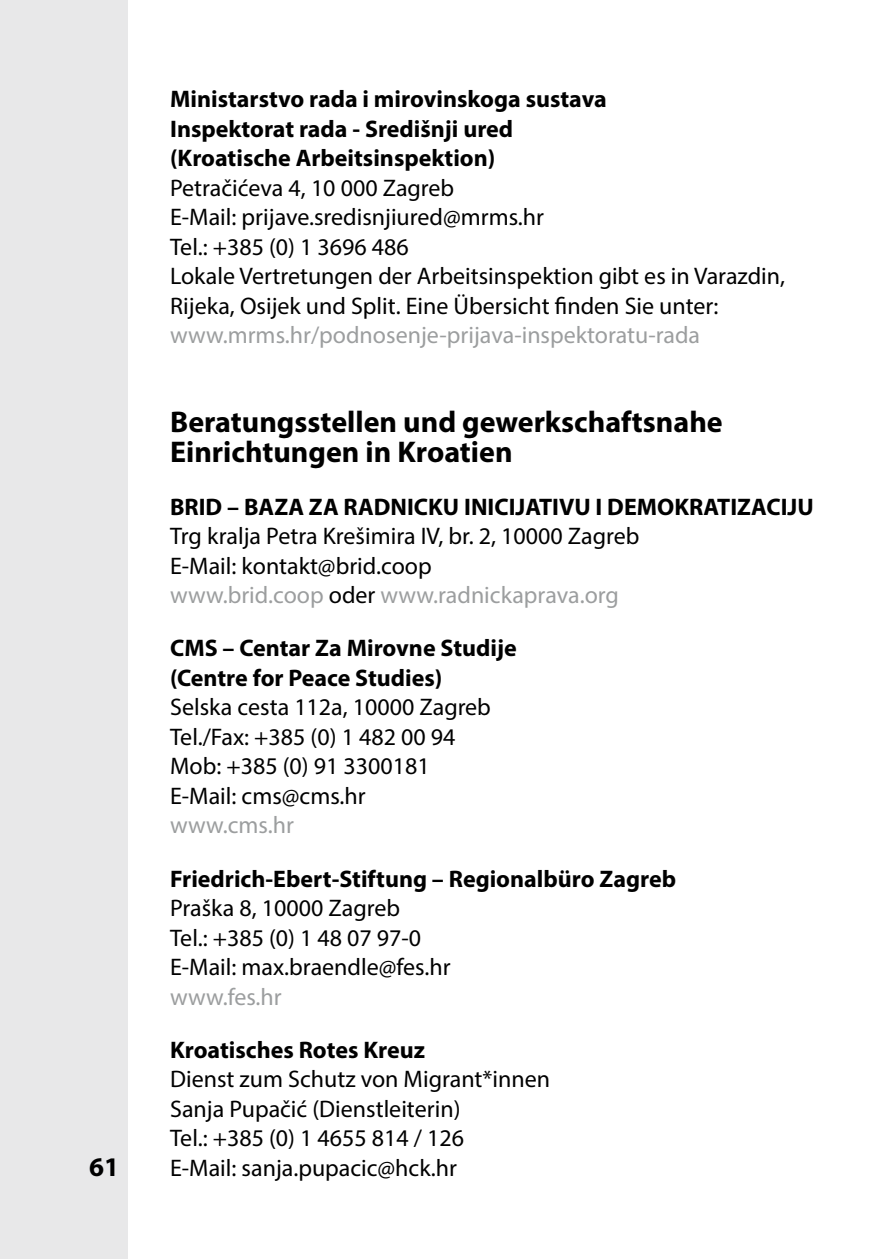
<style>
.page{position:relative;width:893px;height:1259px;background:#fff}
.page>*{position:absolute;margin:0;border:0;box-sizing:border-box;transform-origin:0 0}
.t1{font:700 30px/29.4px "Myriad Pro";color:#000}
.t2{font:700 27px "Myriad Pro";color:#000}
.t3{font:24px/29.4px "Myriad Pro";color:#000}
.t4{font:700 24px/29.4px "Myriad Pro";color:#000}
.t5{font:24px "Myriad Pro";color:#9c9e9f}
.s1{color:#9c9e9f}
</style>
<div class="page">
<div style="left:0;top:0;width:128px;height:1259px;background:#e8e8e9"></div>
<p class="t2" style="left:89px;top:1149px;width:31px">61</p>
<p class="t4" style="left:170px;top:83px;width:438px">Ministarstvo rada i mirovinskoga sustava<br>Inspektorat rada - Središnji ured (Kroatische Arbeitsinspektion)</p>
<p class="t3" style="left:170px;top:172px;width:616px">Petračićeva 4, 10 000 Zagreb<br>E-Mail: prijave.sredisnjiured@mrms.hr<br>Tel.: +385 (0) 1 3696 486<br>Lokale Vertretungen der Arbeitsinspektion gibt es in Varazdin, Rijeka, Osijek und Split. Eine Übersicht finden Sie unter:</p>
<p class="t5" style="left:170px;top:320px;width:532px">www.mrms.hr/podnosenje-prijava-inspektoratu-rada</p>
<p class="t1" style="left:170px;top:406px;width:554px">Beratungsstellen und gewerkschaftsnahe<br>Einrichtungen in Kroatien</p>
<p class="t4" style="left:170px;top:491px;width:645px">BRID – BAZA ZA RADNICKU INICIJATIVU I DEMOKRATIZACIJU</p>
<p class="t3" style="left:170px;top:521px;width:471px">Trg kralja Petra Krešimira IV, br. 2, 10000 Zagreb<br>E-Mail: kontakt@brid.coop<br><span class="s1">www.brid.coop</span> oder <span class="s1">www.radnickaprava.org</span></p>
<p class="t4" style="left:170px;top:632px;width:348px">CMS – Centar Za Mirovne Studije (Centre for Peace Studies)</p>
<p class="t3" style="left:170px;top:692px;width:322px">Selska cesta 112a, 10000 Zagreb<br>Tel./Fax: +385 (0) 1 482 00 94<br>Mob: +385 (0) 91 3300181<br>E-Mail: cms@cms.hr</p>
<p class="t5" style="left:170px;top:810px;width:125px">www.cms.hr</p>
<p class="t4" style="left:170px;top:863px;width:507px">Friedrich-Ebert-Stiftung – Regionalbüro Zagreb</p>
<p class="t3" style="left:170px;top:893px;width:282px">Praška 8, 10000 Zagreb<br>Tel.: +385 (0) 1 48 07 97-0<br>E-Mail: max.braendle@fes.hr</p>
<p class="t5" style="left:170px;top:981px;width:113px">www.fes.hr</p>
<p class="t4" style="left:170px;top:1034px;width:256px">Kroatisches Rotes Kreuz</p>
<p class="t3" style="left:170px;top:1064px;width:382px">Dienst zum Schutz von Migrant*innen<br>Sanja Pupačić (Dienstleiterin)<br>Tel.: +385 (0) 1 4655 814 / 126<br>E-Mail: sanja.pupacic@hck.hr</p>
</div>
